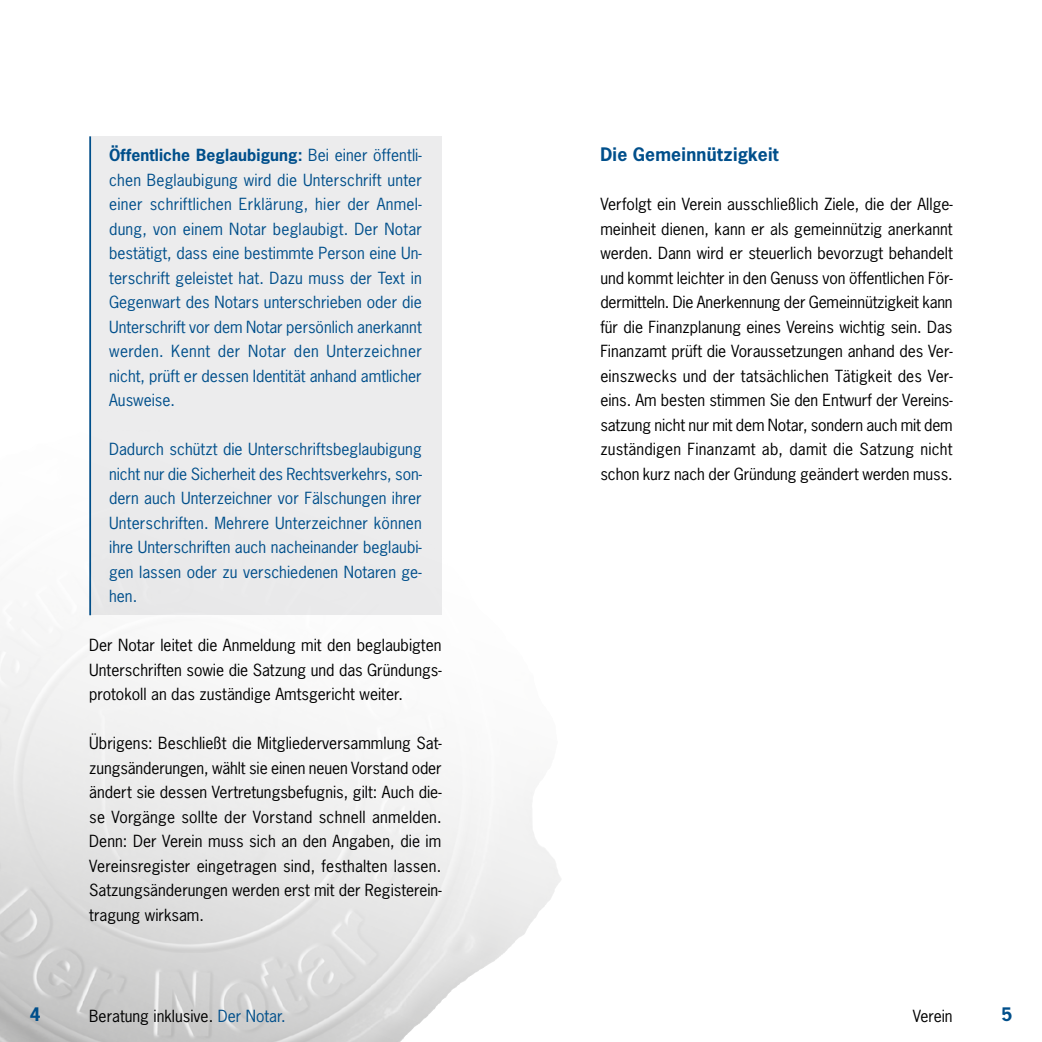
<style>
.page{position:relative;width:1042px;height:1042px;background:#fff}
.page>*{position:absolute;margin:0;border:0;box-sizing:border-box;transform-origin:0 0}
.t1{font:700 17.5px "News Gothic Std";letter-spacing:.015em;color:#004f8b}
.t2{font:15.75px/24.5px "News Gothic Std";color:#000;text-align:justify}
.t3{font:15.75px/24.5px "News Gothic Std";color:#004f8b;text-align:justify}
.s1{font-weight:700}
.s2{color:#004f8b}
</style>
<div class="page">
<div style="left:89px;top:136px;width:352px;height:479px;background:#ececed"></div>
<hr style="left:89px;top:136px;width:2px;height:479px;background:#004f8b">
<img style="left:0;top:422px;width:397px;height:620px">
<p class="t3" style="left:109px;top:143px;width:314px"><span class="s1">Öffentliche Beglaubigung:</span> Bei einer öffentli&shy;chen Beglaubigung wird die Unterschrift unter einer schriftlichen Erklärung, hier der Anmel&shy;dung, von einem Notar beglaubigt. Der Notar bestätigt, dass eine bestimmte Person eine Un&shy;terschrift geleistet hat. Dazu muss der Text in Gegenwart des Notars unterschrieben oder die Unterschrift vor dem Notar persönlich anerkannt werden. Kennt der Notar den Unterzeichner nicht, prüft er dessen Identität anhand amtlicher Ausweise.</p>
<p class="t3" style="left:109px;top:437px;width:314px">Dadurch schützt die Unterschriftsbeglaubigung nicht nur die Sicherheit des Rechtsverkehrs, son&shy;dern auch Unterzeichner vor Fälschungen ihrer Unterschriften. Mehrere Unterzeichner können ihre Unterschriften auch nacheinander beglaubi&shy;gen lassen oder zu verschiedenen Notaren ge&shy;hen.</p>
<p class="t2" style="left:89px;top:633px;width:354px">Der Notar leitet die Anmeldung mit den beglaubigten Unterschriften sowie die Satzung und das Gründungs&shy;protokoll an das zuständige Amtsgericht weiter.</p>
<p class="t2" style="left:89px;top:731px;width:354px">Übrigens: Beschließt die Mitgliederversammlung Sat&shy;zungsänderungen, wählt sie einen neuen Vorstand oder ändert sie dessen Vertretungsbefugnis, gilt: Auch die&shy;se Vorgänge sollte der Vorstand schnell anmelden.<br>Denn: Der Verein muss sich an den Angaben, die im Vereinsregister eingetragen sind, festhalten lassen.<br>Satzungsänderungen werden erst mit der Registerein&shy;tragung wirksam.</p>
<p class="t1" style="left:600px;top:143px;width:180px">Die Gemeinnützigkeit</p>
<p class="t2" style="left:600px;top:192px;width:354px">Verfolgt ein Verein ausschließlich Ziele, die der Allge&shy;meinheit dienen, kann er als gemeinnützig anerkannt werden. Dann wird er steuerlich bevorzugt behandelt und kommt leichter in den Genuss von öffentlichen För&shy;dermitteln. Die Anerkennung der Gemeinnützigkeit kann für die Finanzplanung eines Vereins wichtig sein. Das Finanzamt prüft die Voraussetzungen anhand des Ver&shy;einszwecks und der tatsächlichen Tätigkeit des Ver&shy;eins. Am besten stimmen Sie den Entwurf der Vereins&shy;satzung nicht nur mit dem Notar, sondern auch mit dem zuständigen Finanzamt ab, damit die Satzung nicht schon kurz nach der Gründung geändert werden muss.</p>
<p class="t1" style="left:30px;top:1002px;width:12px">4</p>
<p class="t2" style="left:89px;top:1003px;width:198px">Beratung inklusive. <span class="s2">Der Notar.</span></p>
<p class="t2" style="left:913px;top:1003px;width:41px">Verein</p>
<p class="t1" style="left:1001px;top:1002px;width:12px">5</p>
</div>
